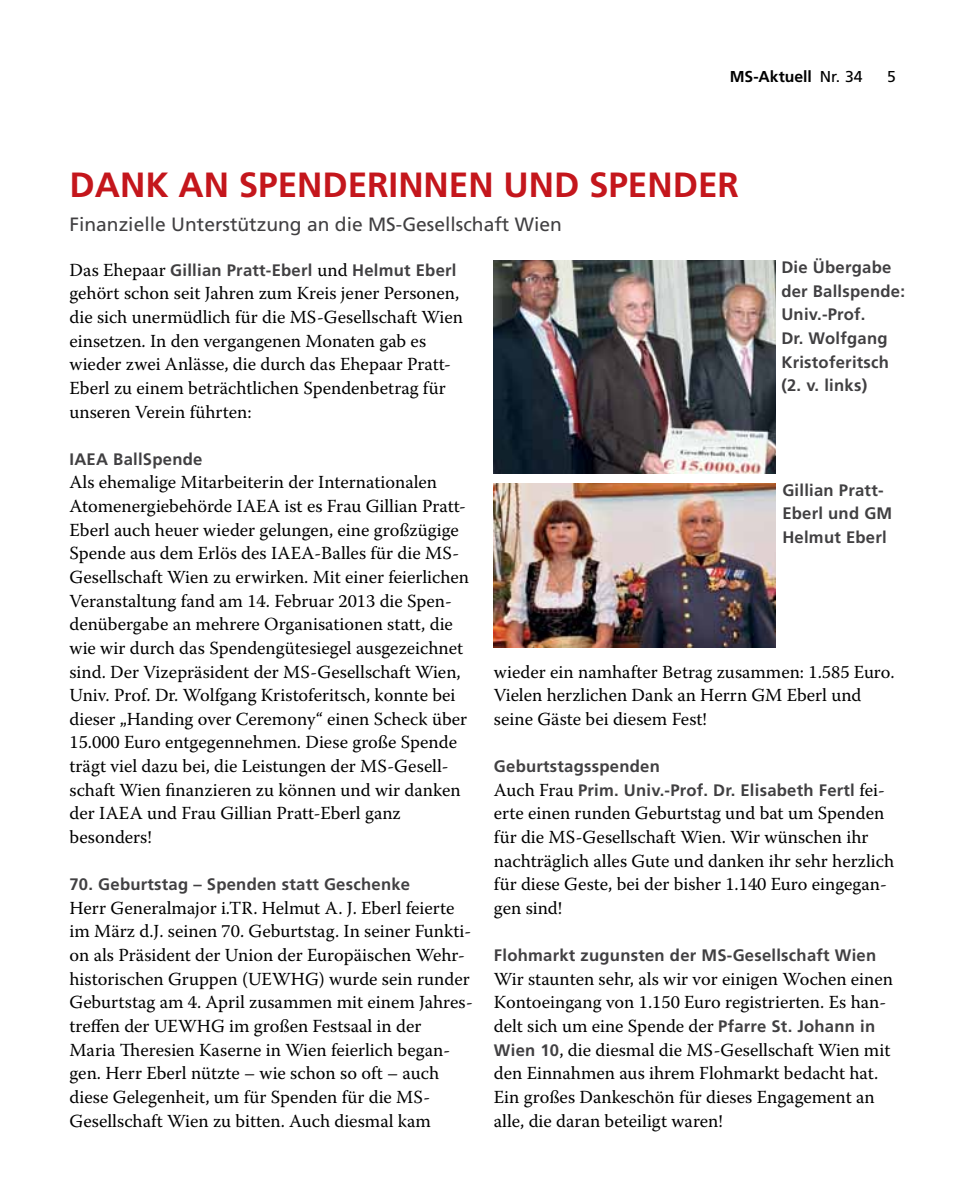
<style>
.page{position:relative;width:968px;height:1191px;background:#fff}
.page>*{position:absolute;margin:0;border:0;box-sizing:border-box;transform-origin:0 0}
.t1{font:700 35px "Frutiger";color:#c4161c}
.t2{font:19.25px "Frutiger";color:#414042}
.t3{font:18.38px/23.6px "Warnock Pro";color:#000}
.t4{font:700 16.62px/23.6px "Frutiger";letter-spacing:.015em;color:#414042}
.t5{font:700 15.75px "Frutiger";color:#000}
.t6{font:15.75px "Frutiger";color:#000}
.s1{font-weight:400}
.s2{font-family:"Warnock Pro";font-weight:400;font-size:18.38px;color:#000}
.s3{font-family:"Frutiger";font-weight:700;font-size:16.62px;color:#414042}
</style>
<div class="page">
<img style="left:494px;top:260px;width:281px;height:214px">
<img style="left:494px;top:484px;width:281px;height:163px">
<p class="t5" style="left:729px;top:67px;width:134px">MS-Aktuell <span class="s1">Nr. 34</span></p>
<p class="t6" style="left:887px;top:67px;width:10px">5</p>
<h1 class="t1" style="left:69px;top:165px;width:670px">DANK AN SPENDERINNEN UND SPENDER</h1>
<p class="t2" style="left:69px;top:213px;width:494px">Finanzielle Unterstützung an die MS-Gesellschaft Wien</p>
<p class="t4" style="left:69px;top:258px;width:388px"><span class="s2">Das Ehepaar</span> Gillian Pratt-Eberl <span class="s2">und</span> H elmut Eberl</p>
<p class="t3" style="left:69px;top:281px;width:395px">gehört schon seit Jahren zum Kreis jener Personen, die sich unermüdlich für die MS-Gesellschaft Wien einsetzen. In den vergangenen Monaten gab es wieder zwei Anlässe, die durch das Ehepaar Pratt-Eberl zu einem beträchtlichen Spendenbetrag für unseren Verein führten:</p>
<p class="t4" style="left:69px;top:447px;width:134px">IAEA BallSpende</p>
<p class="t3" style="left:69px;top:470px;width:401px">Als ehemalige Mitarbeiterin der Internationalen Atomenergiebehörde IAEA ist es Frau Gillian Pratt-Eberl auch heuer wieder gelungen, eine großzügige Spende aus dem Erlös des IAEA-Balles für die MS-Gesellschaft Wien zu erwirken. Mit einer feierlichen Veranstaltung fand am 14. Februar 2013 die Spen&shy;denübergabe an mehrere Organisationen statt, die wie wir durch das Spendengütesiegel ausgezeichnet sind. Der Vizepräsident der MS-Gesellschaft Wien, Univ. Prof. Dr. Wolfgang Kristoferitsch, konnte bei dieser „Handing over Ceremony“ einen Scheck über 15.000 Euro entgegennehmen. Diese große Spende trägt viel dazu bei, die Leistungen der MS-Gesell&shy;schaft Wien finanzieren zu können und wir danken der IAEA und Frau Gillian Pratt-Eberl ganz besonders!</p>
<p class="t4" style="left:69px;top:872px;width:342px">70. Geburtstag – Spenden statt Geschenke</p>
<p class="t3" style="left:69px;top:895px;width:405px">Herr Generalmajor i.TR. Helmut A. J. Eberl feierte im März d.J. seinen 70. Geburtstag. In seiner Funkti&shy;on als Präsident der Union der Europäischen Wehr&shy;historischen Gruppen (UEWHG) wurde sein runder Geburtstag am 4. April zusammen mit einem Jahres&shy;treffen der UEWHG im großen Festsaal in der<br>Maria Theresien Kaserne in Wien feierlich began&shy;gen. Herr Eberl nützte – wie schon so oft – auch diese Gelegenheit, um für Spenden für die MS-Gesellschaft Wien zu bitten. Auch diesmal kam</p>
<p class="t4" style="left:781px;top:255px;width:125px">Die Übergabe der Ballspende:<br>Univ.-Prof.<br>Dr. Wolfgang<br>Kristoferitsch (2. v. links)</p>
<p class="t4" style="left:782px;top:478px;width:111px">Gillian Pratt-<br>Eberl und GM<br>Helmut Eberl</p>
<p class="t3" style="left:494px;top:659px;width:402px">wieder ein namhafter Betrag zusammen: 1.585 Euro.<br>Vielen herzlichen Dank an Herrn GM Eberl und seine Gäste bei diesem Fest!</p>
<p class="t4" style="left:494px;top:754px;width:392px">Geburtstagsspenden<br><span class="s2">Auch Frau</span> Prim. Univ.-Prof. Dr. Elisabeth Fertl <span class="s2">fei-</span></p>
<p class="t3" style="left:494px;top:801px;width:402px">erte einen runden Geburtstag und bat um Spenden für die MS-Gesellschaft Wien. Wir wünschen ihr nachträglich alles Gute und danken ihr sehr herzlich für diese Geste, bei der bisher 1.140 Euro eingegan&shy;gen sind!</p>
<p class="t4" style="left:494px;top:943px;width:384px">Flohmarkt zugunsten der MS-Gesellschaft Wien</p>
<p class="t3" style="left:494px;top:966px;width:400px">Wir staunten sehr, als wir vor einigen Wochen einen Kontoeingang von 1.150 Euro registrierten. Es han&shy;delt sich um eine Spende der <span class="s3">Pfarre St. Johann in Wien 10</span>, die diesmal die MS-Gesellschaft Wien mit den Einnahmen aus ihrem Flohmarkt bedacht hat.<br>Ein großes Dankeschön für dieses Engagement an alle, die daran beteiligt waren!</p>
</div>
